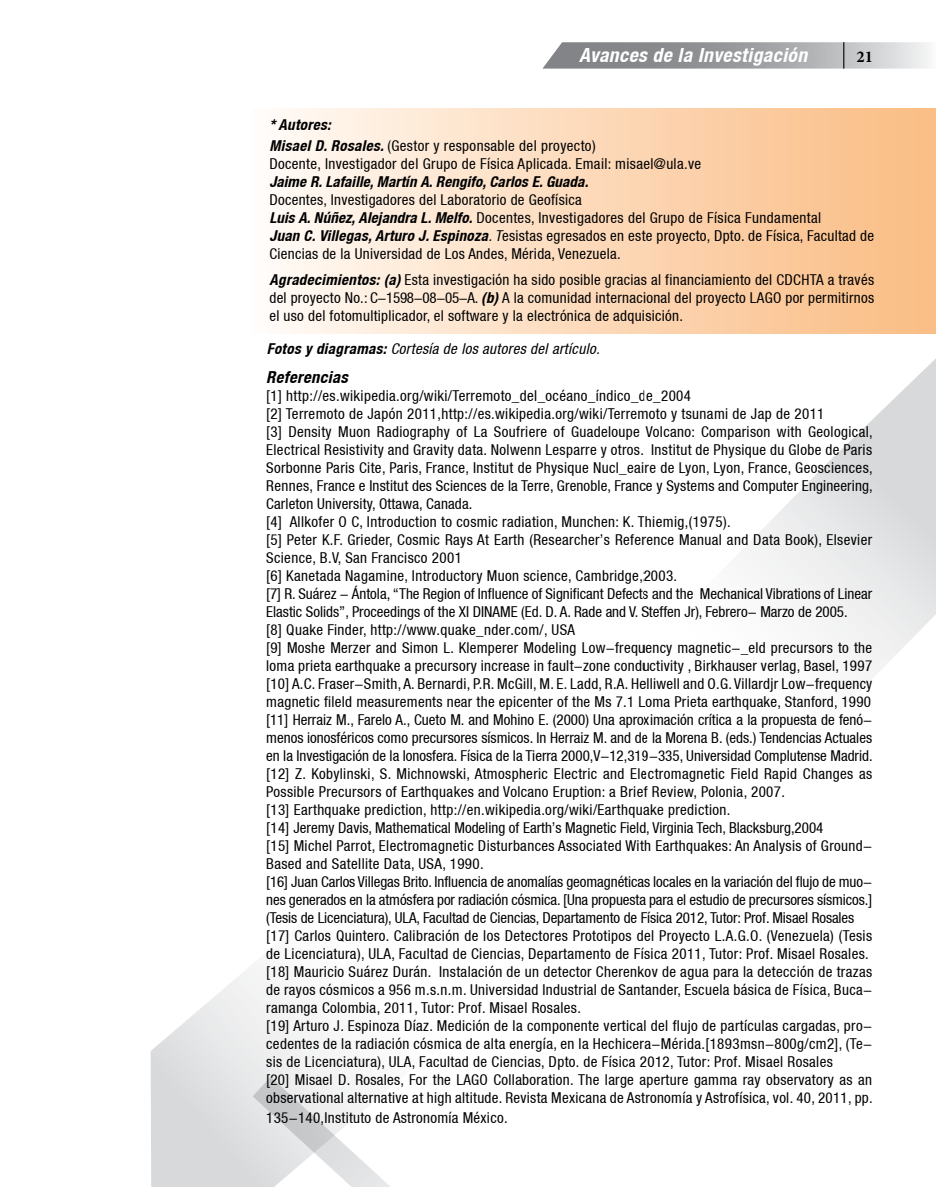
<style>
.page{position:relative;width:936px;height:1187px;background:#fff}
.page>*{position:absolute;margin:0;border:0;box-sizing:border-box;transform-origin:0 0}
.t1{font:italic 700 condensed 19.5px "Helvetica Neue LT";letter-spacing:.025em;color:#fff}
.t2{font:italic 700 condensed 16.5px "Helvetica Neue LT";letter-spacing:.025em;color:#000}
.t3{font:700 16.5px "Minion Pro";color:#000}
.t4{font:condensed 15px/18px "Helvetica Neue LT";letter-spacing:.025em;color:#000}
.t5{font:italic condensed 15px "Helvetica Neue LT";letter-spacing:.025em;color:#000}
.t6{font:italic 700 condensed 15px "Helvetica Neue LT";letter-spacing:.01em;color:#000}
.s1{font-weight:700;font-style:italic}
.s2{font-style:italic}
.s3{font-weight:700}
</style>
<div class="page">
<div style="left:253px;top:108px;width:682px;height:226px;background:linear-gradient(to right,#fffaf6,#fabb81)"></div>
<svg style="left:746px;top:359px;width:189px;height:316px"></svg>
<svg style="left:151px;top:966px;width:238px;height:220px"></svg>
<svg style="left:542px;top:42px;width:387px;height:27px;background:#a8aaac"></svg>
<h1 class="t1" style="left:579px;top:44px;width:229px">Avances de la Investigación</h1>
<p class="t3" style="left:856px;top:45px;width:18px">21</p>
<p class="t4" style="left:269px;top:113px;width:328px;line-height:21.6px"><span class="s1">* Autores:<br>Misael D. Rosales.</span> (Gestor y responsable del proyecto)</p>
<p class="t4" style="left:269px;top:155px;width:433px">Docente, Investigador del Grupo de Física Aplicada. Email: misael@ula.ve</p>
<p class="t6" style="left:269px;top:173px;width:320px">Jaime R. Lafaille, Martín A. Rengifo, Carlos E. Guada.</p>
<p class="t4" style="left:269px;top:191px;width:606px">Docentes, Investigadores del Laboratorio de Geofísica<br><span class="s1">Luis A. Núñez, Alejandra L. Melfo.</span> Docentes, Investigadores del Grupo de Física Fundamental<br><span class="s1">Juan C. Villegas, Arturo J. Espinoza</span><span class="s2">. T</span>esistas egresados en este proyecto, Dpto. de Física, Facultad de Ciencias de la Universidad de Los Andes, Mérida, Venezuela.</p>
<p class="t4" style="left:269px;top:270px;width:606px;text-align:justify"><span class="s1">Agradecimientos: (a)</span> Esta investigación ha sido posible gracias al financiamiento del CDCHTA a través del proyecto No.: C-1598-08-05-A. <span class="s1">(b)</span> A la comunidad internacional del proyecto LAGO por permitirnos el uso del fotomultiplicador, el software y la electrónica de adquisición.</p>
<p class="t5" style="left:267px;top:340px;width:334px"><span class="s3">Fotos y diagramas:</span> Cortesía de los autores del artículo.</p>
<p class="t2" style="left:266px;top:367px;width:83px">Referencias</p>
<p class="t4" style="left:266px;top:386px;width:608px">[1] http://es.wikipedia.org/wiki/Terremoto_del_océano_índico_de_2004<br>[2] Terremoto de Japón 2011,http://es.wikipedia.org/wiki/Terremoto y tsunami de Jap de 2011<br>[3] Density Muon Radiography of La Soufriere of Guadeloupe Volcano: Comparison with Geological, Electrical Resistivity and Gravity data. Nolwenn Lesparre y otros. Institut de Physique du Globe de Paris Sorbonne Paris Cite, Paris, France, Institut de Physique Nucl_eaire de Lyon, Lyon, France, Geosciences, Rennes, France e Institut des Sciences de la Terre, Grenoble, France y Systems and Computer Engineering, Carleton University, Ottawa, Canada.<br>[4] Allkofer O C, Introduction to cosmic radiation, Munchen: K. Thiemig,(1975).<br>[5] Peter K.F. Grieder, Cosmic Rays At Earth (Researcher’s Reference Manual and Data Book), Elsevier Science, B.V, San Francisco 2001<br>[6] Kanetada Nagamine, Introductory Muon science, Cambridge,2003.<br>[7] R. Suárez - Ántola, “The Region of Influence of Significant Defects and the Mechanical Vibrations of Linear Elastic Solids”, Proceedings of the XI DINAME (Ed. D. A. Rade and V. Steffen Jr), Febrero- Marzo de 2005.<br>[8] Quake Finder, http://www.quake_nder.com/, USA<br>[9] Moshe Merzer and Simon L. Klemperer Modeling Low-frequency magnetic-_eld precursors to the loma prieta earthquake a precursory increase in fault-zone conductivity , Birkhauser verlag, Basel, 1997 [10] A.C. Fraser-Smith, A. Bernardi, P.R. McGill, M. E. Ladd, R.A. Helliwell and O.G. Villardjr Low-frequency magnetic fileld measurements near the epicenter of the Ms 7.1 Loma Prieta earthquake, Stanford, 1990 [11] Herraiz M., Farelo A., Cueto M. and Mohino E. (2000) Una aproximación crítica a la propuesta de fenó&shy;menos ionosféricos como precursores sísmicos. In Herraiz M. and de la Morena B. (eds.) Tendencias Actuales en la Investigación de la Ionosfera. Física de la Tierra 2000,V-12,319-335, Universidad Complutense Madrid. [12] Z. Kobylinski, S. Michnowski, Atmospheric Electric and Electromagnetic Field Rapid Changes as Possible Precursors of Earthquakes and Volcano Eruption: a Brief Review, Polonia, 2007.<br>[13] Earthquake prediction, http://en.wikipedia.org/wiki/Earthquake prediction.<br>[14] Jeremy Davis, Mathematical Modeling of Earth’s Magnetic Field, Virginia Tech, Blacksburg,2004<br>[15] Michel Parrot, Electromagnetic Disturbances Associated With Earthquakes: An Analysis of Ground-Based and Satellite Data, USA, 1990.<br>[16] Juan Carlos Villegas Brito. Influencia de anomalías geomagnéticas locales en la variación del flujo de muo&shy;nes generados en la atmósfera por radiación cósmica. [Una propuesta para el estudio de precursores sísmicos.] (Tesis de Licenciatura), ULA, Facultad de Ciencias, Departamento de Física 2012, Tutor: Prof. Misael Rosales [17] Carlos Quintero. Calibración de los Detectores Prototipos del Proyecto L.A.G.O. (Venezuela) (Tesis de Licenciatura), ULA, Facultad de Ciencias, Departamento de Física 2011, Tutor: Prof. Misael Rosales. [18] Mauricio Suárez Durán. Instalación de un detector Cherenkov de agua para la detección de trazas de rayos cósmicos a 956 m.s.n.m. Universidad Industrial de Santander, Escuela básica de Física, Buca&shy;ramanga Colombia, 2011, Tutor: Prof. Misael Rosales.<br>[19] Arturo J. Espinoza Díaz. Medición de la componente vertical del flujo de partículas cargadas, pro&shy;cedentes de la radiación cósmica de alta energía, en la Hechicera-Mérida.[1893msn-800g/cm2], (Te&shy;sis de Licenciatura), ULA, Facultad de Ciencias, Dpto. de Física 2012, Tutor: Prof. Misael Rosales<br>[20] Misael D. Rosales, For the LAGO Collaboration. The large aperture gamma ray observatory as an observational alternative at high altitude. Revista Mexicana de Astronomía y Astrofísica, vol. 40, 2011, pp.</p>
<p class="t4" style="left:266px;top:1108px;width:243px">135-140,Instituto de Astronomía México.</p>
</div>
